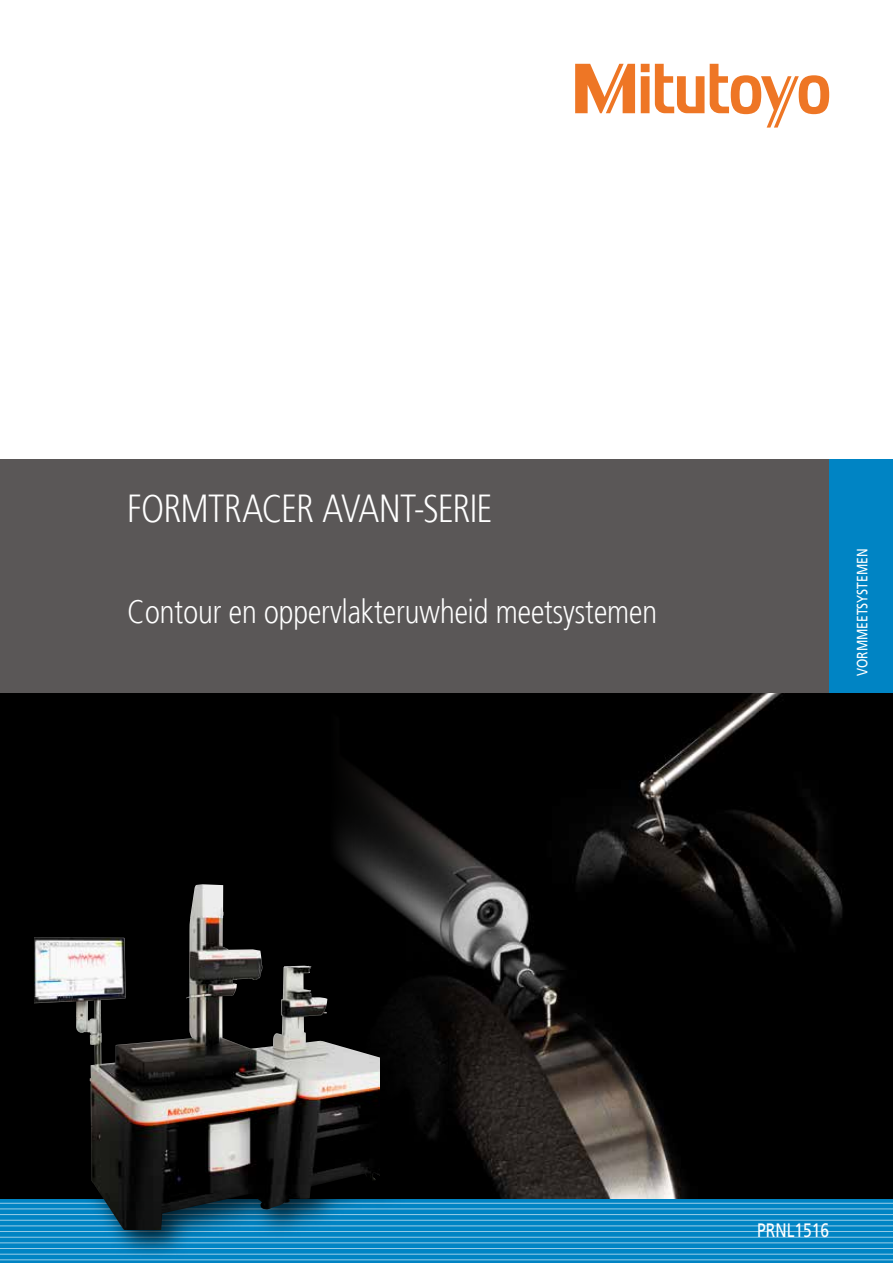
<style>
.page{position:relative;width:893px;height:1263px;background:#fff}
.page>*{position:absolute;margin:0;border:0;box-sizing:border-box;transform-origin:0 0}
.t1{font:300 39px "Mitutoyo Frutiger";letter-spacing:-.005em;color:#fff}
.t2{font:300 33px "Mitutoyo Frutiger";color:#fff}
.t3{font:19.5px "Mitutoyo Frutiger";color:#fff}
.t4{font:15px "Mitutoyo Frutiger";color:#fff}
</style>
<div class="page">
<div style="left:0;top:661px;width:893px;height:538px;background:#000"></div>
<img style="left:337px;top:693px;width:506px;height:506px">
<svg style="left:0;top:1199px;width:893px;height:64px;background:#0888c5"></svg>
<hr style="left:0;top:1259px;width:893px;height:1px;background:#fff">
<hr style="left:0;top:1254px;width:893px;height:1px;background:#fff">
<hr style="left:0;top:1248px;width:893px;height:1px;background:#fff">
<hr style="left:0;top:1242px;width:893px;height:1px;background:#fff">
<hr style="left:0;top:1237px;width:893px;height:1px;background:#fff">
<hr style="left:0;top:1231px;width:893px;height:1px;background:#fff">
<hr style="left:0;top:1225px;width:893px;height:1px;background:#fff">
<hr style="left:0;top:1220px;width:893px;height:1px;background:#fff">
<hr style="left:0;top:1214px;width:893px;height:1px;background:#fff">
<hr style="left:0;top:1209px;width:893px;height:1px;background:#fff">
<hr style="left:0;top:1203px;width:893px;height:1px;background:#fff">
<div style="left:0;top:459px;width:893px;height:234px;background:#5a5757"></div>
<div style="left:829px;top:459px;width:64px;height:234px;background:#0084c4"></div>
<svg style="left:575px;top:64px;width:254px;height:64px"></svg>
<div style="left:24px;top:875px;width:386px;height:385px;background:#000;opacity:.75"></div>
<img style="left:34px;top:885px;width:345px;height:344px">
<p class="t1" style="left:128px;top:486px;width:366px">FORMTRACER AVANT-SERIE</p>
<p class="t2" style="left:128px;top:592px;width:531px">Contour en oppervlakteruwheid meetsystemen</p>
<p class="t4" style="left:853px;top:676px;width:129px;rotate:-90deg">VORMMEETSYSTEMEN</p>
<p class="t3" style="left:757px;top:1219px;width:73px">PRNL1516</p>
</div>
